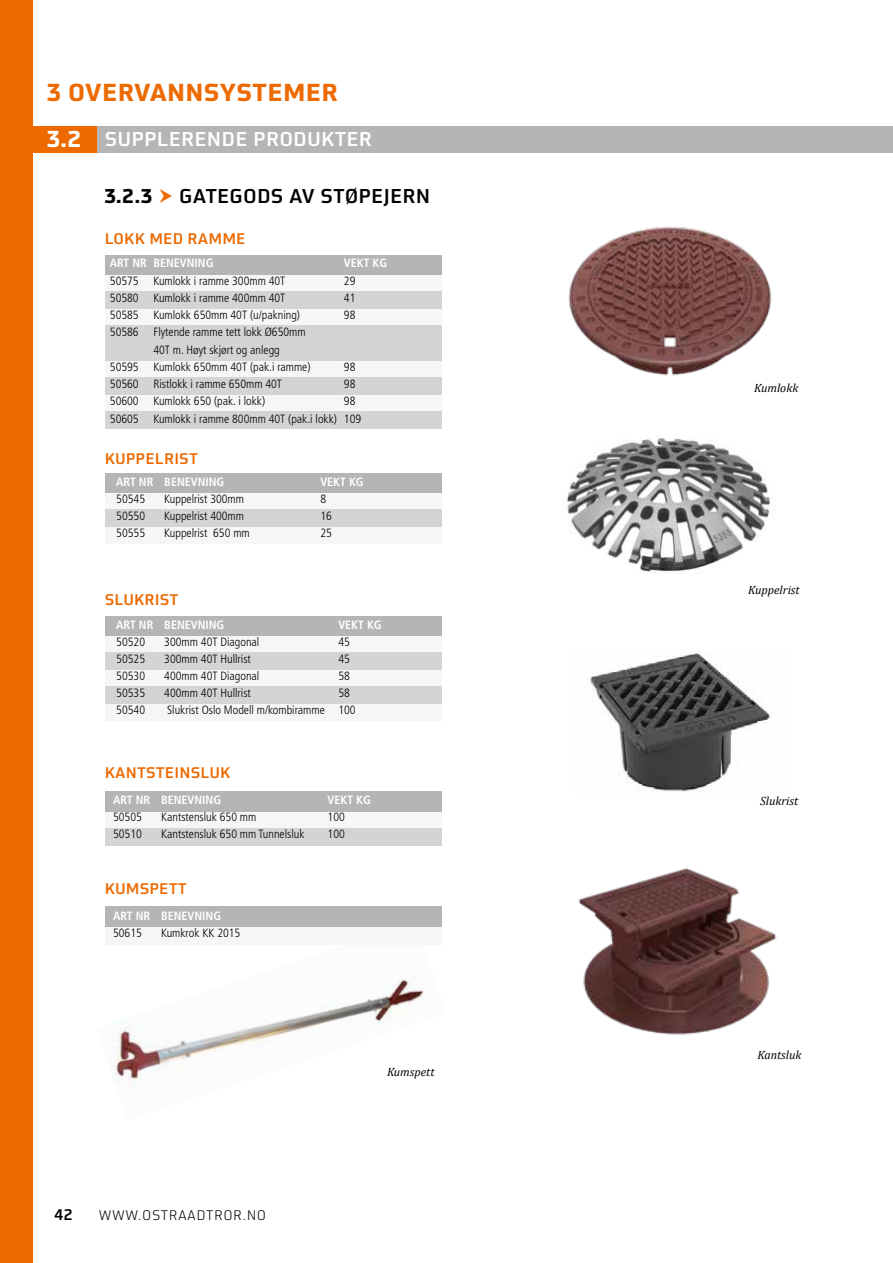
<style>
.page{position:relative;width:893px;height:1263px;background:#fff}
.page>*{position:absolute;margin:0;border:0;box-sizing:border-box;transform-origin:0 0}
.t1{font:700 24px "Utility OT";letter-spacing:.01em;color:#ed6a00}
.t2{font:700 22.5px "Utility OT";color:#fff}
.t3{font:500 19.5px "Utility OT";letter-spacing:.01em;color:#fff}
.t4{font:500 19.5px "Utility OT";letter-spacing:.01em;color:#000}
.t5{font:700 19.5px "Utility OT";color:#000}
.t6{font:500 15px "Utility OT";letter-spacing:.01em;color:#ed6a00}
.t7{font:500 15px "Utility OT";color:#000}
.t8{font:300 13.5px "Utility OT";letter-spacing:.04em;color:#000}
.t9{font:300 condensed 12px/17.2px "Frutiger";color:#000}
.t10{font:700 condensed 12px "Frutiger LT Pro";color:#fff}
.t11{font:italic 12px "Cambria";color:#000}
.s1{font-weight:700;font-size:22.5px}
</style>
<div class="page">
<div style="left:0;top:0;width:32px;height:1263px;background:#ed6a00"></div>
<div style="left:0;top:126px;width:893px;height:27px;background:#b5b5b5"></div>
<div style="left:0;top:126px;width:96px;height:27px;background:#ed6a00"></div>
<img style="left:112px;top:921px;width:330px;height:163px">
<img style="left:578px;top:867px;width:199px;height:168px">
<img style="left:568px;top:227px;width:204px;height:149px">
<img style="left:567px;top:438px;width:204px;height:135px">
<div style="left:105px;top:811px;width:336px;height:17px;background:#f6f6f6"></div>
<div style="left:105px;top:927px;width:336px;height:17px;background:#f6f6f6"></div>
<div style="left:105px;top:828px;width:336px;height:17px;background:#d3d4d4"></div>
<div style="left:105px;top:791px;width:336px;height:20px;background:#b5b5b5"></div>
<div style="left:105px;top:906px;width:336px;height:21px;background:#b5b5b5"></div>
<div style="left:105px;top:635px;width:336px;height:17px;background:#f6f6f6"></div>
<div style="left:105px;top:669px;width:336px;height:17px;background:#f6f6f6"></div>
<div style="left:105px;top:703px;width:336px;height:17px;background:#f6f6f6"></div>
<div style="left:105px;top:652px;width:336px;height:17px;background:#d3d4d4"></div>
<div style="left:105px;top:686px;width:336px;height:17px;background:#d3d4d4"></div>
<div style="left:105px;top:616px;width:336px;height:19px;background:#b5b5b5"></div>
<div style="left:105px;top:493px;width:336px;height:17px;background:#f6f6f6"></div>
<div style="left:105px;top:527px;width:336px;height:17px;background:#f6f6f6"></div>
<div style="left:105px;top:510px;width:336px;height:17px;background:#d3d4d4"></div>
<div style="left:105px;top:474px;width:336px;height:19px;background:#b5b5b5"></div>
<div style="left:105px;top:274px;width:336px;height:17px;background:#f6f6f6"></div>
<div style="left:105px;top:360px;width:336px;height:17px;background:#f6f6f6"></div>
<div style="left:105px;top:308px;width:336px;height:17px;background:#f6f6f6"></div>
<div style="left:105px;top:394px;width:336px;height:17px;background:#f6f6f6"></div>
<div style="left:105px;top:291px;width:336px;height:17px;background:#d3d4d4"></div>
<div style="left:105px;top:377px;width:336px;height:17px;background:#d3d4d4"></div>
<div style="left:105px;top:411px;width:336px;height:17px;background:#d3d4d4"></div>
<div style="left:105px;top:325px;width:336px;height:35px;background:#d3d4d4"></div>
<div style="left:105px;top:255px;width:336px;height:19px;background:#b5b5b5"></div>
<img style="left:589px;top:653px;width:181px;height:139px">
<h1 class="t1" style="left:47px;top:77px;width:293px">3 OVERVANNSYSTEMER</h1>
<h3 class="t3" style="left:47px;top:127px;width:273px"><span class="s1">3.2</span> OVERVANNSYSTEMER</h3>
<h2 class="t2" style="left:66px;top:124px;width:12px">1</h2>
<h3 class="t3" style="left:105px;top:127px;width:269px">SUPPLERENDE PRODUKTER</h3>
<h3 class="t5" style="left:104px;top:184px;width:49px">3.2.3</h3>
<h3 class="t4" style="left:179px;top:184px;width:253px">GATEGODS AV STØPEJERN</h3>
<p class="t6" style="left:105px;top:229px;width:142px">LOKK MED RAMME</p>
<p class="t10" style="left:110px;top:256px;width:105px">ART NR BENEVNING</p>
<p class="t10" style="left:344px;top:256px;width:45px">VEKT KG</p>
<p class="t9" style="left:110px;top:272px;width:177px">50575 Kumlokk i ramme 300mm 40T</p>
<p class="t9" style="left:344px;top:272px;width:13px">29</p>
<p class="t9" style="left:110px;top:289px;width:177px">50580 Kumlokk i ramme 400mm 40T</p>
<p class="t9" style="left:344px;top:289px;width:13px">41</p>
<p class="t9" style="left:110px;top:306px;width:192px">50585 Kumlokk 650mm 40T (u/pakning)</p>
<p class="t9" style="left:344px;top:306px;width:13px">98</p>
<p class="t9" style="left:110px;top:324px;width:197px">50586 Flytende ramme tett lokk Ø650mm</p>
<p class="t9" style="left:153px;top:341px;width:128px">40T m. Høyt skjørt og anlegg</p>
<p class="t9" style="left:110px;top:358px;width:202px">50595 Kumlokk 650mm 40T (pak.i ramme)</p>
<p class="t9" style="left:344px;top:358px;width:13px">98</p>
<p class="t9" style="left:110px;top:375px;width:174px">50560 Ristlokk i ramme 650mm 40T</p>
<p class="t9" style="left:344px;top:375px;width:13px">98</p>
<p class="t9" style="left:110px;top:393px;width:157px">50600 Kumlokk 650 (pak. i lokk)</p>
<p class="t9" style="left:110px;top:393px;width:253px;text-indent:234px">98<br>50605 Kumlokk i ramme 800mm 40T (pak.i lokk) 109</p>
<p class="t6" style="left:105px;top:449px;width:95px">KUPPELRIST</p>
<p class="t10" style="left:116px;top:475px;width:110px">ART NR BENEVNING</p>
<p class="t10" style="left:320px;top:475px;width:45px">VEKT KG</p>
<p class="t9" style="left:116px;top:490px;width:30px">50545</p>
<p class="t9" style="left:164px;top:490px;width:81px">Kuppelrist 300mm</p>
<p class="t9" style="left:320px;top:490px;width:7px">8</p>
<p class="t9" style="left:116px;top:507px;width:30px">50550</p>
<p class="t9" style="left:164px;top:507px;width:81px">Kuppelrist 400mm</p>
<p class="t9" style="left:320px;top:507px;width:13px">16</p>
<p class="t9" style="left:116px;top:524px;width:30px">50555</p>
<p class="t9" style="left:164px;top:524px;width:87px">Kuppelrist 650 mm</p>
<p class="t9" style="left:320px;top:524px;width:13px">25</p>
<p class="t6" style="left:105px;top:591px;width:75px">SLUKRIST</p>
<p class="t10" style="left:116px;top:618px;width:110px">ART NR BENEVNING</p>
<p class="t10" style="left:338px;top:618px;width:45px">VEKT KG</p>
<p class="t9" style="left:116px;top:633px;width:30px">50520</p>
<p class="t9" style="left:164px;top:633px;width:97px">300mm 40T Diagonal</p>
<p class="t9" style="left:338px;top:633px;width:13px">45</p>
<p class="t9" style="left:116px;top:650px;width:30px">50525</p>
<p class="t9" style="left:164px;top:650px;width:88px">300mm 40T Hullrist</p>
<p class="t9" style="left:338px;top:650px;width:13px">45</p>
<p class="t9" style="left:116px;top:667px;width:30px">50530</p>
<p class="t9" style="left:164px;top:667px;width:97px">400mm 40T Diagonal</p>
<p class="t9" style="left:338px;top:667px;width:13px">58</p>
<p class="t9" style="left:116px;top:684px;width:30px">50535</p>
<p class="t9" style="left:164px;top:684px;width:88px">400mm 40T Hullrist</p>
<p class="t9" style="left:338px;top:684px;width:13px">58</p>
<p class="t9" style="left:116px;top:701px;width:30px">50540</p>
<p class="t9" style="left:167px;top:701px;width:190px">Slukrist Oslo Modell m/kombiramme 100</p>
<p class="t6" style="left:105px;top:763px;width:127px">KANTSTEINSLUK</p>
<p class="t10" style="left:113px;top:793px;width:109px">ART NR BENEVNING</p>
<p class="t10" style="left:328px;top:793px;width:45px">VEKT KG</p>
<p class="t9" style="left:113px;top:808px;width:30px">50505</p>
<p class="t9" style="left:161px;top:808px;width:97px">Kantstensluk 650 mm</p>
<p class="t9" style="left:328px;top:808px;width:19px">100</p>
<p class="t9" style="left:113px;top:825px;width:30px">50510</p>
<p class="t9" style="left:161px;top:825px;width:145px">Kantstensluk 650 mm Tunnelsluk</p>
<p class="t9" style="left:328px;top:825px;width:19px">100</p>
<p class="t6" style="left:105px;top:879px;width:84px">KUMSPETT</p>
<p class="t10" style="left:113px;top:908px;width:109px">ART NR BENEVNING</p>
<p class="t9" style="left:113px;top:924px;width:30px">50615</p>
<p class="t9" style="left:161px;top:924px;width:81px">Kumkrok KK 2015</p>
<p class="t7" style="left:54px;top:1205px;width:20px">42</p>
<p class="t8" style="left:99px;top:1208px;width:169px">WWW.OSTRAADTROR.NO</p>
<p class="t11" style="left:387px;top:1063px;width:49px">Kumspett</p>
<p class="t11" style="left:754px;top:379px;width:46px">Kumlokk</p>
<p class="t11" style="left:748px;top:581px;width:53px">Kuppelrist</p>
<p class="t11" style="left:760px;top:792px;width:40px">Slukrist</p>
<p class="t11" style="left:757px;top:1046px;width:45px">Kantsluk</p>
</div>
